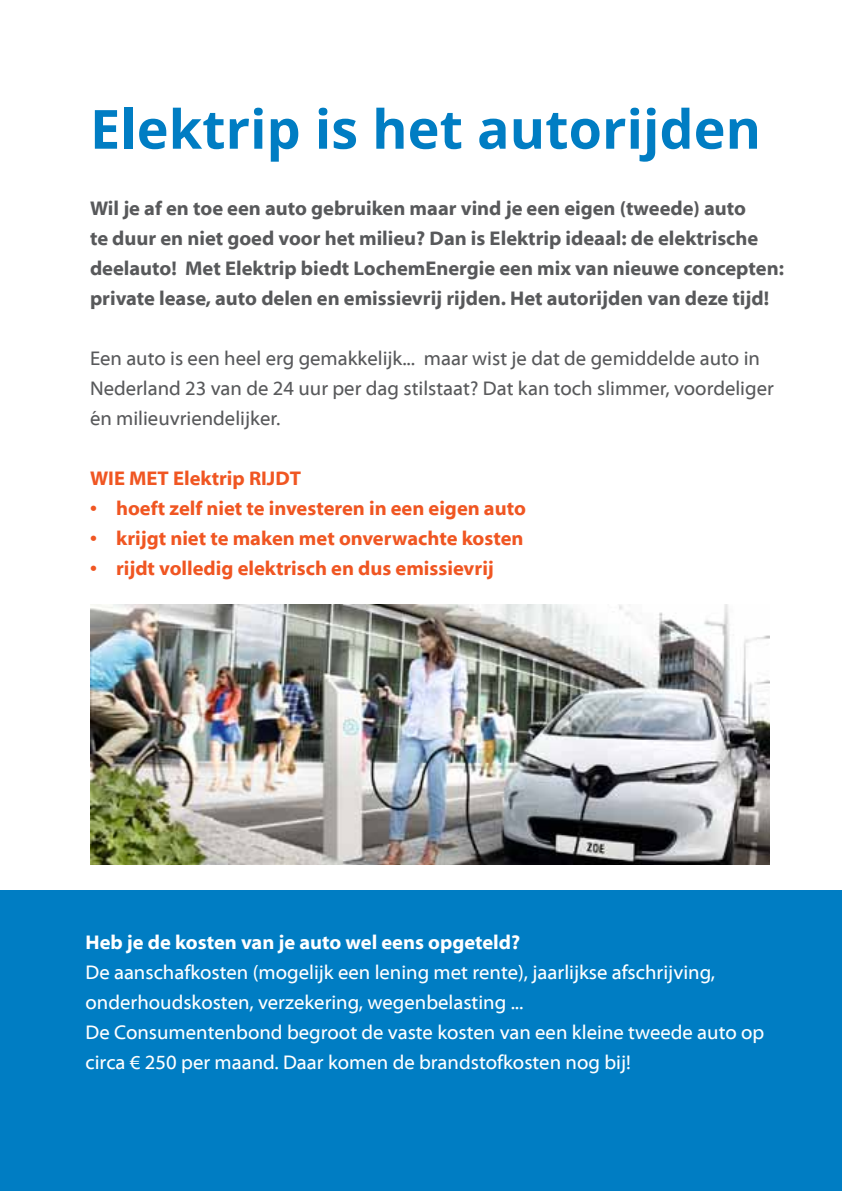
<style>
.page{position:relative;width:842px;height:1191px;background:#fff}
.page>*{position:absolute;margin:0;border:0;box-sizing:border-box;transform-origin:0 0}
.t1{font:700 54px "Open Sans";color:#007dc3}
.t2{font:700 20px/30px "Myriad Web Pro";color:#58595b}
.t3{font:20px/30px "Myriad Web Pro";color:#fff}
.t4{font:20px/30px "Myriad Web Pro";color:#58595b}
.t5{font:700 20px "Myriad Web Pro";color:#f05622}
.t6{font:700 20px "Myriad Web Pro";color:#fff}
</style>
<div class="page">
<div style="left:0;top:890px;width:842px;height:301px;background:#007dc3"></div>
<img style="left:90px;top:604px;width:680px;height:260px">
<h1 class="t1" style="left:90px;top:91px;width:672px">Elektrip is het autorijden</h1>
<p class="t2" style="left:90px;top:193px;width:695px">Wil je af en toe een auto gebruiken maar vind je een eigen (tweede) auto<br>te duur en niet goed voor het milieu? Dan is Elektrip ideaal: de elektrische deelauto! Met Elektrip biedt LochemEnergie een mix van nieuwe concepten: private lease, auto delen en emissievrij rijden. Het autorijden van deze tijd!</p>
<p class="t4" style="left:90px;top:343px;width:685px">Een auto is een heel erg gemakkelijk... maar wist je dat de gemiddelde auto in<br>Nederland 23 van de 24 uur per dag stilstaat? Dat kan toch slimmer, voordeliger én milieuvriendelijker.</p>
<p class="t5" style="left:90px;top:467px;width:213px">Wie met Elektrip rijdt</p>
<p class="t5" style="left:90px;top:497px;width:437px">• hoeft zelf niet te investeren in een eigen auto</p>
<p class="t5" style="left:90px;top:527px;width:435px">• krijgt niet te maken met onverwachte kosten</p>
<p class="t5" style="left:90px;top:557px;width:405px">• rijdt volledig elektrisch en dus emissievrij</p>
<p class="t6" style="left:85px;top:931px;width:436px">Heb je de kosten van je auto wel eens opgeteld?</p>
<p class="t3" style="left:85px;top:957px;width:680px">De aanschafkosten (mogelijk een lening met rente), jaarlijkse afschrijving, onderhoudskosten, verzekering, wegenbelasting ...<br>De Consumentenbond begroot de vaste kosten van een kleine tweede auto op circa € 250 per maand. Daar komen de brandstofkosten nog bij!</p>
</div>
